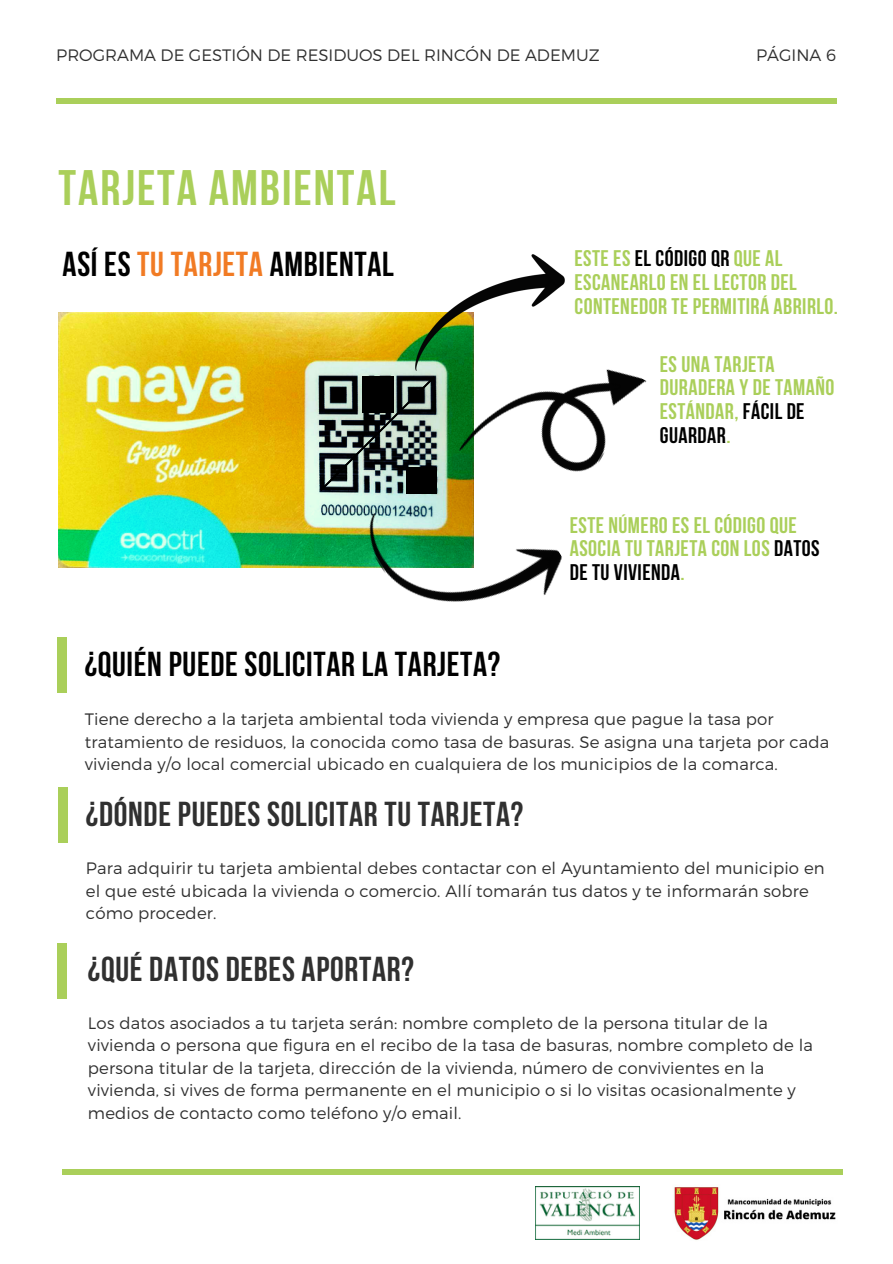
<style>
.page{position:relative;width:893px;height:1264px;background:#fff}
.page>*{position:absolute;margin:0;border:0;box-sizing:border-box;transform-origin:0 0}
.t1{font:700 49.65px "Bebas Neue";letter-spacing:.04em;color:#aacf5a}
.t2{font:700 34.5px "Bebas Neue";letter-spacing:.02em;color:#000}
.t3{font:700 34.5px "Bebas Neue";letter-spacing:.02em;color:#303030}
.t4{font:700 22.5px/23.7px "Bebas Neue";letter-spacing:.02em;color:#aacf5a}
.t5{font:300 16.5px/22.5px "Montserrat";letter-spacing:.01em;color:#303030}
.s1{color:#f17b24}
.s2{color:#000}
</style>
<div class="page">
<div style="left:57px;top:98px;width:780px;height:6px;background:#aacf5a"></div>
<div style="left:62px;top:1168px;width:780px;height:6px;background:#aacf5a"></div>
<div style="left:57px;top:637px;width:9px;height:55px;background:#aacf5a"></div>
<div style="left:58px;top:787px;width:9px;height:55px;background:#aacf5a"></div>
<div style="left:58px;top:943px;width:9px;height:55px;background:#aacf5a"></div>
<img style="left:59px;top:312px;width:400px;height:255px">
<img style="left:415px;top:254px;width:150px;height:116px">
<img style="left:355px;top:441px;width:207px;height:161px">
<img style="left:459px;top:317px;width:187px;height:197px">
<svg style="left:320px;top:376px;width:115px;height:115px;background:#5e6a67"></svg>
<div style="left:362px;top:376px;width:31px;height:36px;background:#000"></div>
<div style="left:407px;top:467px;width:30px;height:26px;background:#000"></div>
<img style="left:674px;top:1187px;width:162px;height:53px">
<img style="left:535px;top:1186px;width:104px;height:53px">
<p class="t5" style="left:56px;top:43px;width:545px">PROGRAMA DE GESTIÓN DE RESIDUOS DEL RINCÓN DE ADEMUZ</p>
<p class="t5" style="left:756px;top:43px;width:81px">PÁGINA 6</p>
<p class="t1" style="left:59px;top:167px;width:338px">TARJETA AMBIENTAL</p>
<p class="t2" style="left:63px;top:250px;width:333px">ASÍ ES <span class="s1">TU TARJETA</span> AMBIENTAL</p>
<p class="t4" style="left:574px;top:249px;width:265px">ESTE ES <span class="s2">EL CÓDIGO QR</span> QUE AL<br>ESCANEARLO EN EL LECTOR DEL<br>CONTENEDOR TE PERMITIRÁ ABRIRLO.</p>
<p class="t4" style="left:659px;top:354px;width:176px">ES UNA TARJETA<br>DURADERA Y DE TAMAÑO<br>ESTÁNDAR, <span class="s2">FÁCIL DE<br>GUARDAR</span>.</p>
<p class="t4" style="left:569px;top:515px;width:251px">ESTE NÚMERO ES EL CÓDIGO QUE<br>ASOCIA TU TARJETA CON LOS <span class="s2">DATOS<br>DE TU VIVIENDA</span>.</p>
<p class="t2" style="left:85px;top:650px;width:417px">¿QUIÉN PUEDE SOLICITAR LA TARJETA?</p>
<p class="t5" style="left:85px;top:707px;width:746px">Tiene derecho a la tarjeta ambiental toda vivienda y empresa que pague la tasa por tratamiento de residuos, la conocida como tasa de basuras. Se asigna una tarjeta por cada vivienda y/o local comercial ubicado en cualquiera de los municipios de la comarca.</p>
<p class="t3" style="left:86px;top:800px;width:439px">¿DÓNDE PUEDES SOLICITAR TU TARJETA?</p>
<p class="t5" style="left:86px;top:856px;width:740px">Para adquirir tu tarjeta ambiental debes contactar con el Ayuntamiento del municipio en el que esté ubicada la vivienda o comercio. Allí tomarán tus datos y te informarán sobre cómo proceder.</p>
<p class="t3" style="left:88px;top:955px;width:327px">¿QUÉ DATOS DEBES APORTAR?</p>
<p class="t5" style="left:88px;top:1010px;width:726px">Los datos asociados a tu tarjeta serán: nombre completo de la persona titular de la vivienda o persona que figura en el recibo de la tasa de basuras, nombre completo de la persona titular de la tarjeta, dirección de la vivienda, número de convivientes en la vivienda, si vives de forma permanente en el municipio o si lo visitas ocasionalmente y medios de contacto como teléfono y/o email.</p>
</div>
